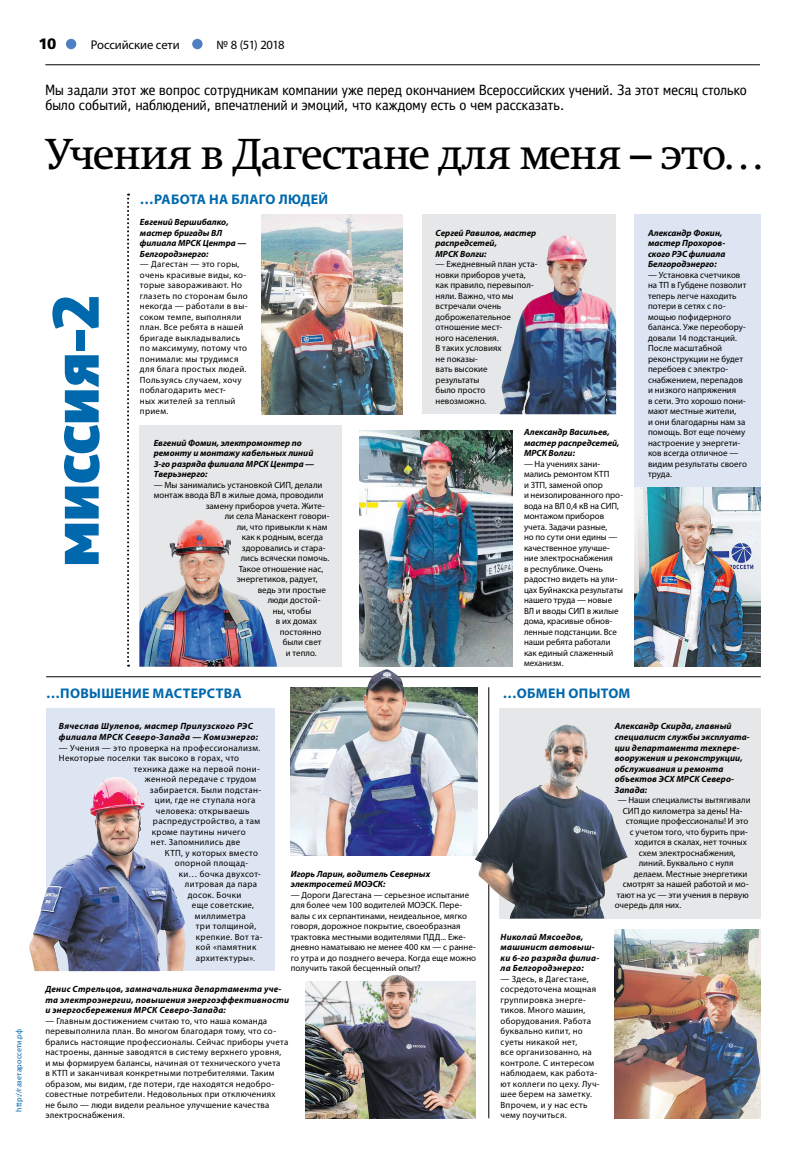
<style>
.page{position:relative;width:794px;height:1163px;background:#fff}
.page>*{position:absolute;margin:0;border:0;box-sizing:border-box;transform-origin:0 0}
.t1{font:43px "Swift C";letter-spacing:-.015em;color:#000}
.t2{font:700 15px "Free Set";color:#000}
.t3{font:700 14px "Myriad Pro";letter-spacing:.02em;color:#0068ad}
.t4{font:12.6px "Myriad Pro";letter-spacing:-.015em;color:#000}
.t5{font:9px/10.5px "Myriad Pro";letter-spacing:.01em;color:#000}
.t6{font:italic 700 9px/10.5px "Myriad Pro";letter-spacing:.01em;color:#000}
.t7{font:9px "Myriad Pro";letter-spacing:.035em;color:#000}
.t8{font:9px/10.5px "Myriad Pro";letter-spacing:.03em;color:#000}
.t9{font:italic 700 9px/10.5px "Myriad Pro";letter-spacing:.03em;color:#000}
.t10{font:9px "Myriad Pro";letter-spacing:.04em;color:#000}
.t11{font:8px "Myriad Pro";letter-spacing:.01em;color:#0068ad}
</style>
<div class="page">
<hr style="left:45px;top:64px;width:715px;height:1px;background:#000">
<div style="left:192px;top:39px;width:11px;height:10px;background:#4e80c1;border-radius:50%"></div>
<div style="left:66px;top:39px;width:10px;height:10px;background:#4e80c1;border-radius:50%"></div>
<hr style="left:488px;top:687px;width:1px;height:430px;background:#000">
<div style="left:499px;top:708px;width:261px;height:210px;background:#e6e7e8"></div>
<div style="left:139px;top:424px;width:203px;height:242px;background:#e6e7e8"></div>
<div style="left:46px;top:708px;width:228px;height:262px;background:#dee5f2"></div>
<hr style="left:46px;top:676px;width:714px;height:1px;background:#000">
<svg style="left:127px;top:193px;width:2px;height:473px"></svg>
<img style="left:262px;top:214px;width:141px;height:200px">
<img style="left:614px;top:929px;width:146px;height:188px">
<img style="left:139px;top:519px;width:138px;height:147px">
<img style="left:359px;top:430px;width:154px;height:236px">
<div style="left:423px;top:214px;width:193px;height:200px;background:#e6e7e8"></div>
<img style="left:499px;top:235px;width:117px;height:179px">
<img style="left:291px;top:687px;width:187px;height:168px">
<img style="left:29px;top:777px;width:157px;height:193px">
<img style="left:306px;top:981px;width:169px;height:137px">
<img style="left:474px;top:723px;width:154px;height:195px">
<img style="left:366px;top:669px;width:38px;height:33px">
<img style="left:380px;top:975px;width:76px;height:122px">
<div style="left:634px;top:214px;width:126px;height:444px;background:#dee5f2"></div>
<img style="left:634px;top:487px;width:126px;height:179px">
<h2 class="t2" style="left:38px;top:34px;width:19px">10</h2>
<h3 class="t4" style="left:91px;top:37px;width:90px">Российские сети</h3>
<h3 class="t4" style="left:216px;top:37px;width:70px">№ 8 (51) 2018</h3>
<p class="t11" style="left:14px;top:1111px;width:85px;rotate:-90deg">http://газетароссети.рф</p>
<h1 class="t1" style="left:45px;top:129px;width:721px">Учения в Дагестане для меня – это…</h1>
<h3 class="t3" style="left:140px;top:190px;width:190px">…РАБОТА НА БЛАГО ЛЮДЕЙ</h3>
<p class="t6" style="left:140px;top:216px;width:108px">Евгений Вершибалко, мастер бригады ВЛ филиала МРСК Центра —<br>Белгородэнерго:</p>
<p class="t8" style="left:140px;top:259px;width:109px">— Дагестан — это горы, очень красивые виды, ко&shy;торые завораживают. Но глазеть по сторонам было некогда — работали в вы&shy;соком темпе, выполняли план. Все ребята в нашей бригаде выкладывались по максимуму, потому что понимали: мы трудимся для блага простых людей.<br>Пользуясь случаем, хочу поблагодарить мест-<br>ных жителей за теплый прием.</p>
<p class="t6" style="left:154px;top:437px;width:162px">Евгений Фомин, электромонтер по ремонту и монтажу кабельных линий<br>3-го разряда филиала МРСК Центра —<br>Тверьэнерго:</p>
<p class="t5" style="left:154px;top:479px;width:170px">— Мы занимались установкой СИП, делали</p>
<p class="t5" style="left:154px;top:490px;width:172px">монтаж ввода ВЛ в жилые дома, проводили</p>
<p class="t5" style="left:206px;top:500px;width:121px">замену приборов учета. Жите-</p>
<p class="t5" style="left:225px;top:511px;width:107px">ли села Манаскент говори-</p>
<p class="t5" style="left:237px;top:521px;width:92px">ли, что привыкли к нам</p>
<p class="t5" style="left:242px;top:532px;width:83px">как к родным, всегда</p>
<p class="t5" style="left:242px;top:542px;width:85px">здоровались и стара-</p>
<p class="t5" style="left:241px;top:553px;width:90px">лись всячески помочь.</p>
<p class="t5" style="left:239px;top:563px;width:86px">Такое отношение нас,</p>
<p class="t5" style="left:237px;top:574px;width:82px">энергетиков, радует,</p>
<p class="t5" style="left:258px;top:584px;width:70px">ведь эти простые</p>
<p class="t5" style="left:268px;top:595px;width:54px">люди достой-</p>
<p class="t5" style="left:273px;top:605px;width:40px">ны, чтобы</p>
<p class="t5" style="left:276px;top:616px;width:43px">в их домах</p>
<p class="t5" style="left:280px;top:626px;width:43px">постоянно</p>
<p class="t5" style="left:283px;top:637px;width:40px">были свет</p>
<p class="t5" style="left:286px;top:647px;width:33px">и тепло.</p>
<p class="t6" style="left:435px;top:227px;width:102px">Сергей Равилов, мастер распредсетей,<br>МРСК Волги:</p>
<p class="t5" style="left:435px;top:259px;width:104px">— Ежедневный план уста&shy;новки приборов учета, как правило, перевыпол&shy;няли. Важно, что мы встречали очень доброжелательное отношение мест-<br>ного населения.<br>В таких условиях<br>не показы-<br>вать высокие<br>результаты<br>было просто невозможно.</p>
<p class="t6" style="left:524px;top:426px;width:97px">Александр Васильев, мастер распредсетей,<br>МРСК Волги:</p>
<p class="t5" style="left:524px;top:458px;width:101px">— На учениях зани&shy;мались ремонтом КТП<br>и ЗТП, заменой опор<br>и неизолированного про&shy;вода на ВЛ 0,4 кВ на СИП, монтажом приборов учета. Задачи разные,<br>но по сути они едины — качественное улучше&shy;ние электроснабжения<br>в республике. Очень радостно видеть на ули&shy;цах Буйнакска результаты нашего труда — новые<br>ВЛ и вводы СИП в жилые дома, красивые обнов&shy;ленные подстанции. Все наши ребята работали как единый слаженный механизм.</p>
<p class="t6" style="left:648px;top:227px;width:79px">Александр Фокин, мастер Прохоров&shy;ского РЭС филиала<br>Белгородэнерго:</p>
<p class="t5" style="left:648px;top:269px;width:100px">— Установка счетчиков на ТП в Губдене позволит теперь легче находить потери в сетях с по&shy;мощью пофидерного баланса. Уже переобору&shy;довали 14 подстанций.<br>После масштабной реконструкции не будет перебоев с электро&shy;снабжением, перепадов и низкого напряжения<br>в сети. Это хорошо пони&shy;мают местные жители,<br>и они благодарны нам за помощь. Вот еще почему настроение у энергети&shy;ков всегда отличное — видим результаты своего труда.</p>
<h3 class="t3" style="left:46px;top:683px;width:197px">…ПОВЫШЕНИЕ МАСТЕРСТВА</h3>
<p class="t9" style="left:59px;top:720px;width:201px">Вячеслав Шулепов, мастер Прилузского РЭС филиала МРСК Северо-Запада — Комиэнерго:</p>
<p class="t7" style="left:59px;top:741px;width:203px">— Учения — это проверка на профессионализм.</p>
<p class="t7" style="left:59px;top:752px;width:182px">Некоторые поселки так высоко в горах, что</p>
<p class="t7" style="left:134px;top:762px;width:127px">техника даже на первой пони-</p>
<p class="t7" style="left:145px;top:773px;width:113px">женной передаче с трудом</p>
<p class="t7" style="left:150px;top:783px;width:113px">забирается. Были подстан-</p>
<p class="t7" style="left:155px;top:794px;width:102px">ции, где не ступала нога</p>
<p class="t7" style="left:156px;top:804px;width:95px">человека: открываешь</p>
<p class="t7" style="left:153px;top:815px;width:109px">распредустройство, а там</p>
<p class="t7" style="left:152px;top:825px;width:95px">кроме паутины ничего</p>
<p class="t7" style="left:151px;top:836px;width:91px">нет. Запомнились две</p>
<p class="t10" style="left:165px;top:846px;width:95px">КТП, у которых вместо</p>
<p class="t7" style="left:175px;top:857px;width:75px">опорной площад-</p>
<p class="t7" style="left:179px;top:867px;width:83px">ки… бочка двухсот-</p>
<p class="t7" style="left:185px;top:878px;width:74px">литровая да пара</p>
<p class="t7" style="left:188px;top:888px;width:55px">досок. Бочки</p>
<p class="t7" style="left:192px;top:899px;width:64px">еще советские,</p>
<p class="t10" style="left:195px;top:909px;width:52px">миллиметра</p>
<p class="t7" style="left:196px;top:920px;width:62px">три толщиной,</p>
<p class="t7" style="left:196px;top:930px;width:68px">крепкие. Вот та-</p>
<p class="t7" style="left:196px;top:941px;width:62px">кой «памятник</p>
<p class="t7" style="left:196px;top:951px;width:61px">архитектуры».</p>
<p class="t6" style="left:291px;top:867px;width:141px">Игорь Ларин, водитель Северных электросетей МОЭСК:</p>
<p class="t5" style="left:291px;top:889px;width:187px">— Дороги Дагестана — серьезное испытание для более чем 100 водителей МОЭСК. Пере&shy;валы с их серпантинами, неидеальное, мягко говоря, дорожное покрытие, своеобразная трактовка местными водителями ПДД... Еже&shy;дневно наматываю не менее 400 км — с ранне&shy;го утра и до позднего вечера. Когда еще можно получить такой бесценный опыт?</p>
<p class="t6" style="left:45px;top:983px;width:245px">Денис Стрельцов, замначальника департамента уче&shy;та электроэнергии, повышения энергоэффективности и энергосбережения МРСК Северо-Запада:</p>
<p class="t5" style="left:45px;top:1015px;width:244px">— Главным достижением считаю то, что наша команда перевыполнила план. Во многом благодаря тому, что со&shy;брались настоящие профессионалы. Сейчас приборы учета настроены, данные заводятся в систему верхнего уровня, и мы формируем балансы, начиная от технического учета<br>в КТП и заканчивая конкретными потребителями. Таким образом, мы видим, где потери, где находятся недобро&shy;совестные потребители. Недовольных при отключениях<br>не было — люди видели реальное улучшение качества электроснабжения.</p>
<h3 class="t3" style="left:503px;top:683px;width:129px">…ОБМЕН ОПЫТОМ</h3>
<p class="t6" style="left:614px;top:720px;width:136px">Александр Скирда, главный специалист службы эксплуата&shy;ции департамента техпере&shy;вооружения и реконструкции, обслуживания и ремонта объектов ЭСХ МРСК Северо-<br>Запада:</p>
<p class="t5" style="left:617px;top:794px;width:134px">— Наши специалисты вытягивали</p>
<p class="t5" style="left:622px;top:805px;width:121px">СИП до километра за день! На-</p>
<p class="t5" style="left:625px;top:815px;width:124px">стоящие профессионалы! И это</p>
<p class="t5" style="left:629px;top:826px;width:120px">с учетом того, что бурить при-</p>
<p class="t5" style="left:634px;top:836px;width:114px">ходится в скалах, нет точных</p>
<p class="t5" style="left:638px;top:847px;width:98px">схем электроснабжения,</p>
<p class="t5" style="left:638px;top:857px;width:96px">линий. Буквально с нуля</p>
<p class="t5" style="left:633px;top:868px;width:115px">делаем. Местные энергетики</p>
<p class="t5" style="left:622px;top:878px;width:128px">смотрят за нашей работой и мо-</p>
<p class="t5" style="left:616px;top:889px;width:133px">тают на ус — эти учения в первую</p>
<p class="t5" style="left:614px;top:899px;width:68px">очередь для них.</p>
<p class="t6" style="left:500px;top:930px;width:100px">Николай Мясоедов, машинист автовыш&shy;ки 6-го разряда филиа&shy;ла Белгородэнерго:</p>
<p class="t5" style="left:500px;top:973px;width:101px">— Здесь, в Дагестане, сосредоточена мощная группировка энерге&shy;тиков. Много машин, оборудования. Работа буквально кипит, но суеты никакой нет,<br>все организованно, на контроле. С интересом наблюдаем, как работа&shy;ют коллеги по цеху. Луч&shy;шее берем на заметку.<br>Впрочем, и у нас есть чему поучиться.</p>
</div>
